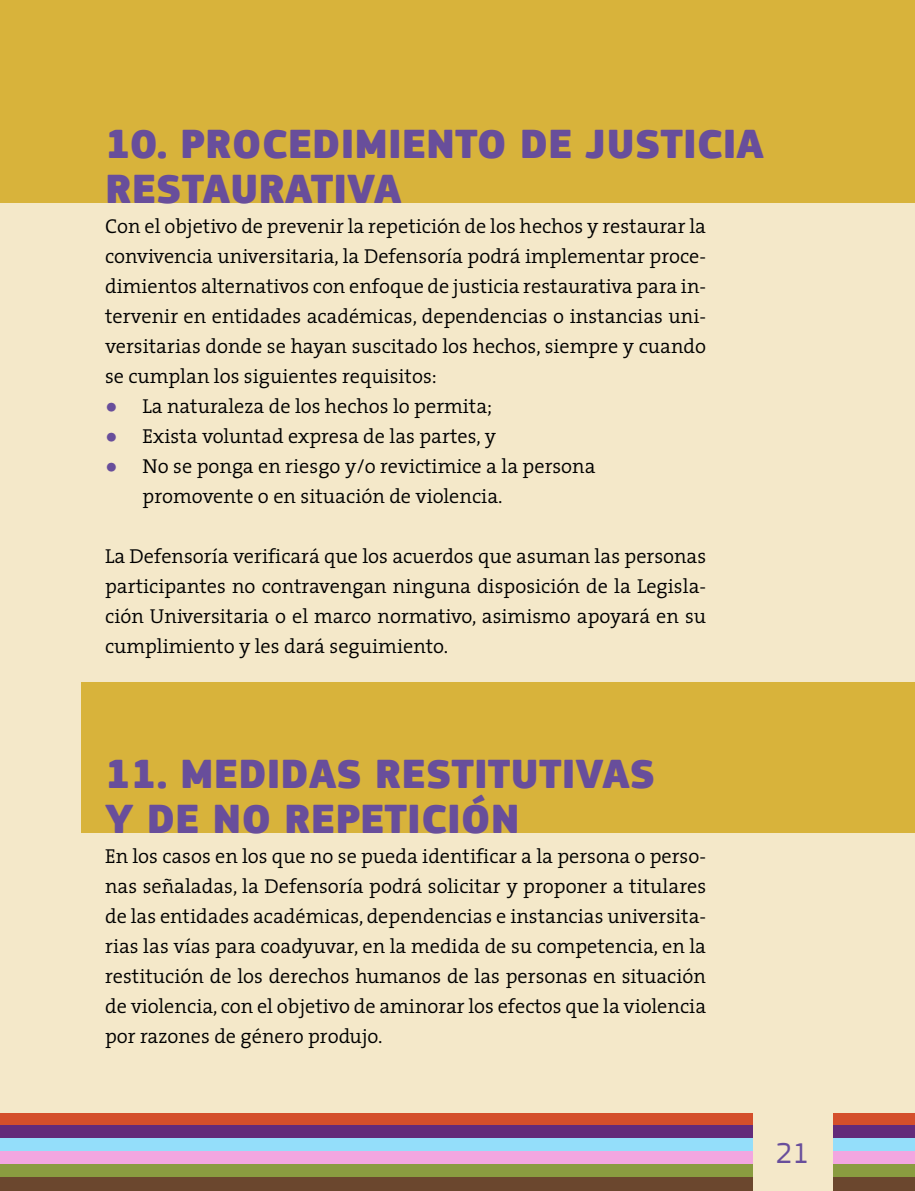
<style>
.page{position:relative;width:915px;height:1191px;background:#fff}
.page>*{position:absolute;margin:0;border:0;box-sizing:border-box;transform-origin:0 0}
.t1{font:900 42px/45px "PF Square Sans Pro";color:#684e9b}
.t2{font:30px "PF Square Sans Pro";color:#684e9b}
.t3{font:300 20.25px/30px "The Serif";color:#000;text-align:justify}
.s1{font-weight:700;font-size:30px;color:#684e9b}
</style>
<div class="page">
<div style="left:0;top:0;width:914px;height:1191px;background:#f4e8c9"></div>
<div style="left:0;top:1113px;width:914px;height:13px;background:#d44f2b"></div>
<div style="left:0;top:1126px;width:914px;height:13px;background:#632b7a"></div>
<div style="left:0;top:1139px;width:914px;height:13px;background:#94defa"></div>
<div style="left:0;top:1152px;width:914px;height:13px;background:#f2a6e0"></div>
<div style="left:0;top:1165px;width:914px;height:13px;background:#8a9c40"></div>
<div style="left:0;top:1178px;width:914px;height:13px;background:#6b472e"></div>
<div style="left:752px;top:1111px;width:80px;height:80px;background:#f4e8c9"></div>
<div style="left:0;top:0;width:914px;height:202px;background:#d8b33b"></div>
<div style="left:81px;top:682px;width:833px;height:150px;background:#d8b33b"></div>
<h1 class="t1" style="left:105px;top:123px;width:660px">10. PROCEDIMIENTO DE JUSTICIA<br>RESTAURATIVA</h1>
<p class="t3" style="left:105px;top:210px;width:602px">Con el objetivo de prevenir la repetición de los hechos y restaurar la convivencia universitaria, la Defensoría podrá implementar proce&shy;dimientos alternativos con enfoque de justicia restaurativa para in&shy;tervenir en entidades académicas, dependencias o instancias uni&shy;versitarias donde se hayan suscitado los hechos, siempre y cuando se cumplan los siguientes requisitos:</p>
<p class="t3" style="left:105px;top:390px;width:388px"><span class="s1">•</span> La naturaleza de los hechos lo permita;</p>
<p class="t3" style="left:105px;top:420px;width:392px"><span class="s1">•</span> Exista voluntad expresa de las partes, y</p>
<p class="t3" style="left:142px;top:450px;width:454px;text-indent:-38px"><span class="s1">•</span> No se ponga en riesgo y/o revictimice a la persona promovente o en situación de violencia.</p>
<p class="t3" style="left:105px;top:540px;width:602px">La Defensoría verificará que los acuerdos que asuman las personas participantes no contravengan ninguna disposición de la Legisla&shy;ción Universitaria o el marco normativo, asimismo apoyará en su cumplimiento y les dará seguimiento.</p>
<h1 class="t1" style="left:105px;top:753px;width:551px">11. MEDIDAS RESTITUTIVAS<br>Y DE NO REPETICIÓN</h1>
<p class="t3" style="left:105px;top:840px;width:602px">En los casos en los que no se pueda identificar a la persona o perso&shy;nas señaladas, la Defensoría podrá solicitar y proponer a titulares de las entidades académicas, dependencias e instancias universita&shy;rias las vías para coadyuvar, en la medida de su competencia, en la restitución de los derechos humanos de las personas en situación de violencia, con el objetivo de aminorar los efectos que la violencia por razones de género produjo.</p>
<h2 class="t2" style="left:775px;top:1136px;width:35px">21</h2>
</div>
